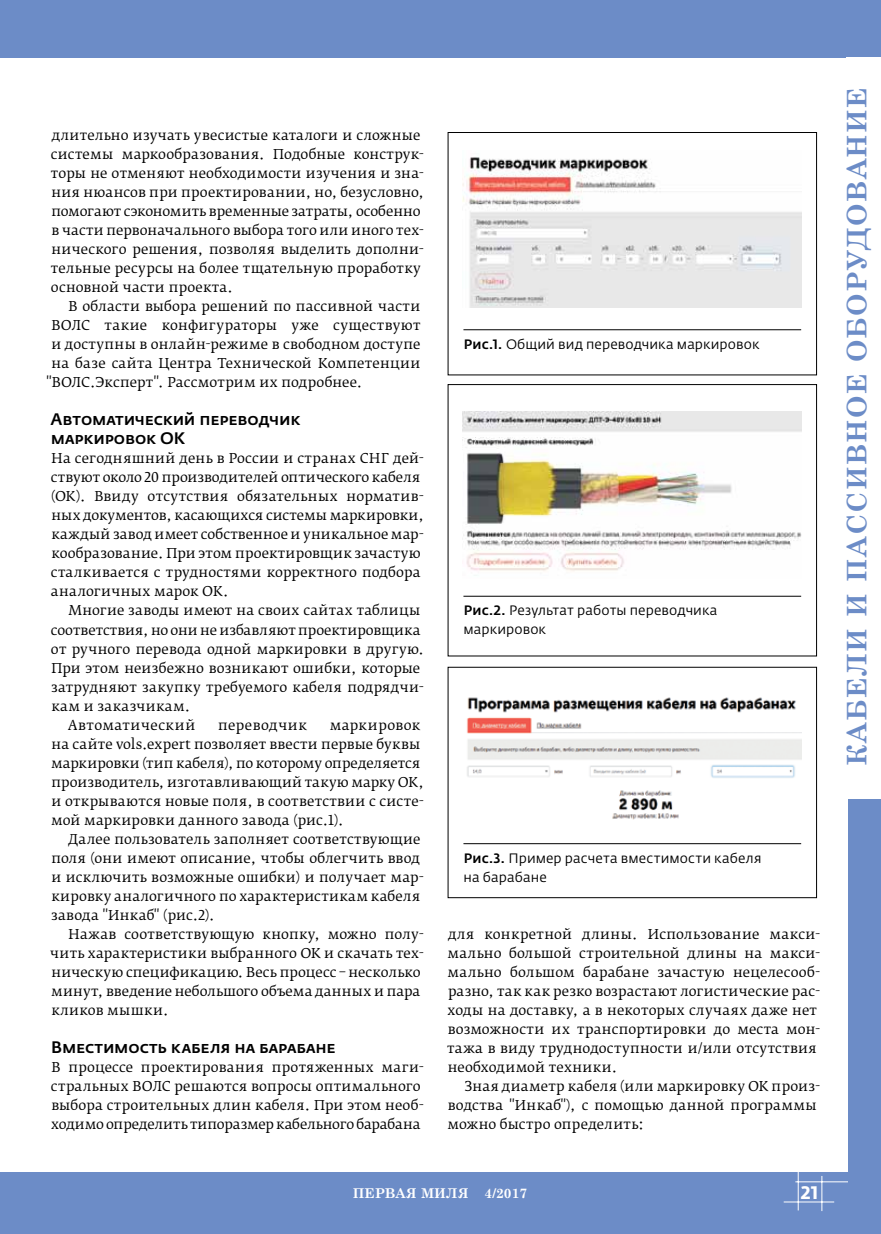
<style>
.page{position:relative;width:881px;height:1234px;background:#fff}
.page>*{position:absolute;margin:0;border:0;box-sizing:border-box;transform-origin:0 0}
.t1{font:700 27px "Century Schoolbook";letter-spacing:.05em;color:#6c8cc7}
.t2{font:700 18px "Fedra Sans Pro";color:#fff}
.t3{font:500 16.5px/19px "Fedra Sans Pro";letter-spacing:-.01em;color:#000}
.t4{font:13.5px/19px "Fedra Serif B Pro";letter-spacing:.01em;color:#000}
.t5{font:13.5px/19px "Fedra Sans Pro";letter-spacing:.01em;color:#000}
.t6{font:13.5px "Fedra Serif B Pro";letter-spacing:.03em;color:#000}
.t7{font:700 13.5px "Century Schoolbook";color:#fff}
.t8{font:13.5px "Fedra Serif B Pro";letter-spacing:.035em;color:#000}
.s1{font-weight:500}
</style>
<div class="page">
<div style="left:0;top:0;width:880px;height:57px;background:#6c8cc7"></div>
<div style="left:0;top:1172px;width:880px;height:61px;background:#6c8cc7"></div>
<hr style="left:783px;top:1201px;width:50px;height:1px;background:#fff">
<hr style="left:797px;top:1171px;width:1px;height:39px;background:#fff">
<hr style="left:821px;top:1175px;width:1px;height:35px;background:#fff">
<hr style="left:795px;top:1181px;width:85px;height:1px;background:#fff">
<div style="left:847px;top:0;width:33px;height:1233px;background:#6c8cc7"></div>
<div style="left:846px;top:57px;width:34px;height:741px;background:#fff"></div>
<hr style="left:463px;top:329px;width:337px;height:1px;background:#000">
<div style="left:447px;top:132px;width:369px;height:243px;border:1px solid #000"></div>
<img style="left:462px;top:157px;width:339px;height:150px">
<hr style="left:463px;top:596px;width:337px;height:1px;background:#000">
<img style="left:462px;top:411px;width:339px;height:160px">
<hr style="left:463px;top:843px;width:337px;height:1px;background:#000">
<div style="left:447px;top:666px;width:369px;height:231px;border:1px solid #000"></div>
<img style="left:467px;top:697px;width:334px;height:123px">
<p class="t4" style="left:51px;top:125px;width:374px">длительно изучать увесистые каталоги и сложные системы маркообразования. Подобные конструк&shy;торы не отменяют необходимости изучения и зна&shy;ния нюансов при проектировании, но, безусловно, помогают сэкономить временные затраты, особенно в части первоначального выбора того или иного тех&shy;нического решения, позволяя выделить дополни&shy;тельные ресурсы на более тщательную проработку основной части проекта.</p>
<p class="t4" style="left:68px;top:296px;width:353px">В области выбора решений по пассивной части</p>
<p class="t4" style="left:51px;top:315px;width:371px">ВОЛС такие конфигураторы уже существуют</p>
<p class="t4" style="left:51px;top:334px;width:370px">и доступны в онлайн-режиме в свободном доступе</p>
<p class="t4" style="left:51px;top:354px;width:370px">на базе сайта Центра Технической Компетенции</p>
<p class="t4" style="left:46px;top:373px;width:318px">"ВОЛС.Эксперт". Рассмотрим их подробнее.</p>
<p class="t3" style="left:51px;top:409px;width:251px">Автоматический переводчик маркировок ОК</p>
<p class="t4" style="left:51px;top:449px;width:374px">На сегодняшний день в России и странах СНГ дей&shy;ствуют около 20 производителей оптического кабеля (ОК). Ввиду отсутствия обязательных норматив&shy;ных документов, касающихся системы маркировки, каждый завод имеет собственное и уникальное мар&shy;кообразование. При этом проектировщик зачастую сталкивается с трудностями корректного подбора аналогичных марок ОК.</p>
<p class="t4" style="left:68px;top:601px;width:353px">Многие заводы имеют на своих сайтах таблицы</p>
<p class="t4" style="left:51px;top:620px;width:371px">соответствия, но они не избавляют проектировщика</p>
<p class="t4" style="left:51px;top:639px;width:374px">от ручного перевода одной маркировки в другую.</p>
<p class="t4" style="left:51px;top:658px;width:370px">При этом неизбежно возникают ошибки, которые</p>
<p class="t4" style="left:51px;top:677px;width:374px">затрудняют закупку требуемого кабеля подрядчи-</p>
<p class="t6" style="left:51px;top:697px;width:141px">кам и заказчикам.</p>
<p class="t8" style="left:68px;top:716px;width:129px">Автоматический</p>
<p class="t6" style="left:218px;top:716px;width:90px">переводчик</p>
<p class="t4" style="left:51px;top:715px;width:374px;text-indent:278px">маркировок на сайте vols.expert позволяет ввести первые буквы маркировки (тип кабеля), по которому определяется производитель, изготавливающий такую марку ОК, и открываются новые поля, в соответствии с систе&shy;мой маркировки данного завода (рис.1).</p>
<p class="t4" style="left:51px;top:829px;width:374px;text-indent:17px">Далее пользователь заполняет соответствующие поля (они имеют описание, чтобы облегчить ввод и исключить возможные ошибки) и получает мар&shy;кировку аналогичного по характеристикам кабеля завода "Инкаб" (рис.2).</p>
<p class="t4" style="left:50px;top:924px;width:375px;text-indent:18px">Нажав соответствующую кнопку, можно полу&shy;чить характеристики выбранного ОК и скачать тех&shy;ническую спецификацию. Весь процесс – несколько минут, введение небольшого объема данных и пара кликов мышки.</p>
<p class="t3" style="left:51px;top:1037px;width:286px">Вместимость кабеля на барабане</p>
<p class="t4" style="left:51px;top:1057px;width:374px">В процессе проектирования протяженных маги&shy;стральных ВОЛС решаются вопросы оптимального выбора строительных длин кабеля. При этом необ&shy;ходимо определить типоразмер кабельного барабана</p>
<p class="t5" style="left:463px;top:334px;width:297px"><span class="s1">Рис.1.</span> Общий вид переводчика маркировок</p>
<p class="t5" style="left:463px;top:601px;width:255px"><span class="s1">Рис.2.</span> Результат работы переводчика маркировок</p>
<p class="t5" style="left:463px;top:848px;width:299px"><span class="s1">Рис.3.</span> Пример расчета вместимости кабеля на барабане</p>
<p class="t4" style="left:447px;top:924px;width:374px">для конкретной длины. Использование макси&shy;мально большой строительной длины на макси&shy;мально большом барабане зачастую нецелесооб&shy;разно, так как резко возрастают логистические рас&shy;ходы на доставку, а в некоторых случаях даже нет возможности их транспортировки до места мон&shy;тажа в виду труднодоступности и/или отсутствия необходимой техники.</p>
<p class="t4" style="left:447px;top:1076px;width:373px;text-indent:17px">Зная диаметр кабеля (или маркировку ОК произ&shy;водства "Инкаб"), с помощью данной программы можно быстро определить:</p>
<p class="t7" style="left:352px;top:1181px;width:176px">ПЕРВАЯ МИЛЯ 4/2017</p>
<h2 class="t2" style="left:800px;top:1180px;width:19px">21</h2>
<h1 class="t1" style="left:835px;top:765px;width:680px;rotate:-90deg">Кабели и пассивное оборудование</h1>
</div>
